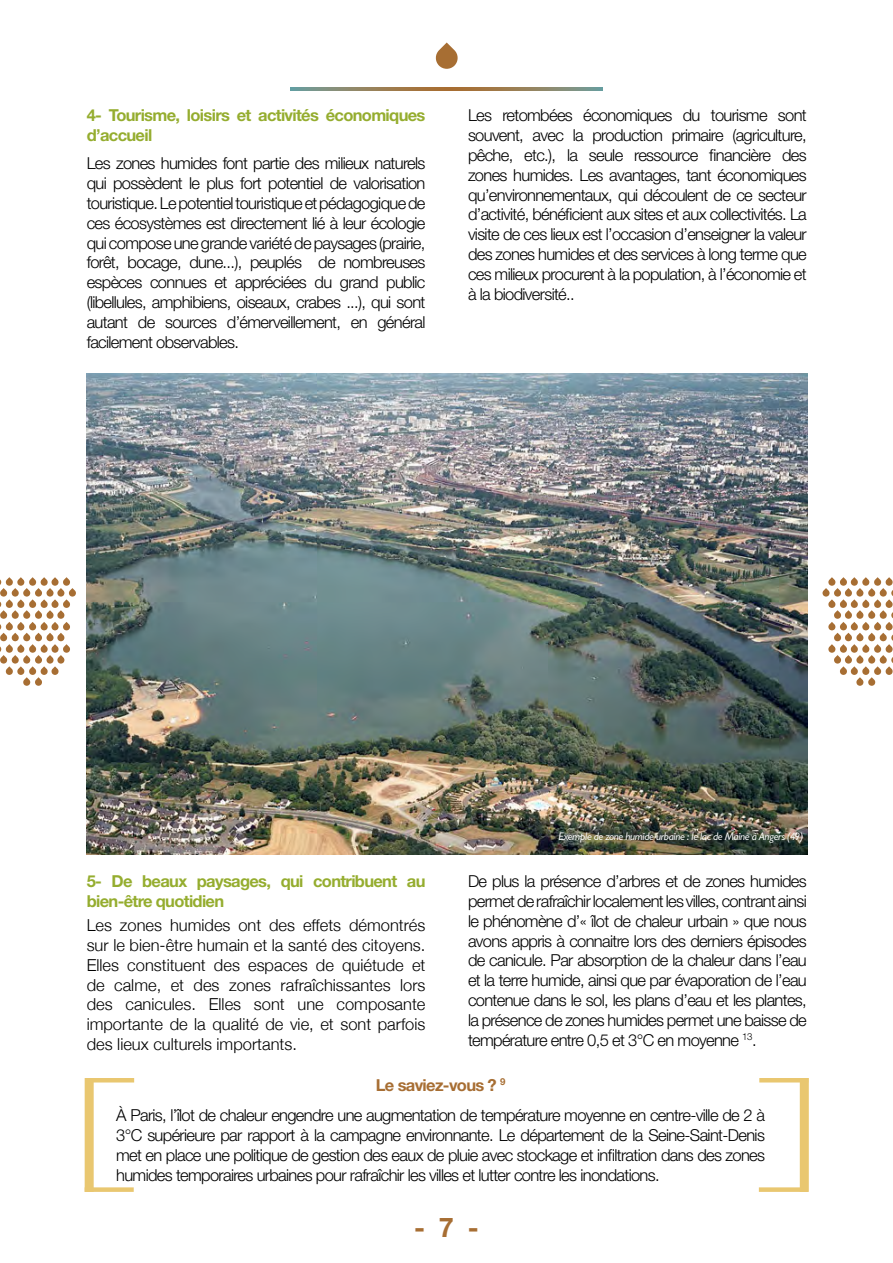
<style>
.page{position:relative;width:893px;height:1263px;background:#fff}
.page>*{position:absolute;margin:0;border:0;box-sizing:border-box;transform-origin:0 0}
.t1{font:700 27px "Helvetica Neue";color:#a76e33}
.t2{font:300 16.5px/19.8px "Helvetica Neue LT Std";letter-spacing:-.04em;color:#000;text-align:justify}
.t3{font:300 16.5px/19.8px "Helvetica Neue";color:#000;text-align:justify}
.t4{font:700 16.5px/19.8px "Helvetica Neue LT Std";letter-spacing:-.04em;color:#95ad2f}
.t5{font:11.25px "Garrison Sans ITALIC";letter-spacing:-.03em;color:#fff}
.s1{font-weight:700;color:#a76e33}
</style>
<div class="page">
<svg style="left:0;top:577px;width:76px;height:109px"></svg>
<svg style="left:822px;top:577px;width:71px;height:109px"></svg>
<svg style="left:435px;top:43px;width:23px;height:26px"></svg>
<svg style="left:291px;top:88px;width:311px;height:3px"></svg>
<img style="left:86px;top:374px;width:721px;height:481px">
<div style="left:85px;top:1078px;width:9px;height:114px;background:#e9c770"></div>
<hr style="left:85px;top:1078px;width:49px;height:4px;background:#e9c770">
<div style="left:85px;top:1187px;width:49px;height:5px;background:#e9c770"></div>
<div style="left:800px;top:1078px;width:9px;height:114px;background:#e9c770"></div>
<hr style="left:759px;top:1078px;width:49px;height:4px;background:#e9c770">
<div style="left:759px;top:1187px;width:49px;height:5px;background:#e9c770"></div>
<p class="t4" style="left:87px;top:105px;width:340px">4- Tourisme, loisirs et activités économiques d’accueil</p>
<p class="t2" style="left:87px;top:153px;width:340px">Les zones humides font partie des milieux naturels qui possèdent le plus fort potentiel de valorisation touristique. Le potentiel touristique et pédagogique de ces écosystèmes est directement lié à leur écologie qui compose une grande variété de paysages (prairie, forêt, bocage, dune...), peuplés de nombreuses espèces connues et appréciées du grand public (libellules, amphibiens, oiseaux, crabes ...), qui sont autant de sources d’émerveillement, en général facilement observables.</p>
<p class="t2" style="left:468px;top:105px;width:340px">Les retombées économiques du tourisme sont souvent, avec la production primaire (agriculture, pêche, etc.), la seule ressource financière des zones humides. Les avantages, tant économiques qu’environnementaux, qui découlent de ce secteur d’activité, bénéficient aux sites et aux collectivités. La visite de ces lieux est l’occasion d’enseigner la valeur des zones humides et des services à long terme que ces milieux procurent à la population, à l’économie et à la biodiversité..</p>
<p class="t5" style="left:558px;top:830px;width:246px">Exemple de zone humide urbaine : le lac de Maine à Angers (49)</p>
<p class="t2" style="left:468px;top:871px;width:340px">De plus la présence d’arbres et de zones humides permet de rafraîchir localement les villes, contrant ainsi le phénomène d’« îlot de chaleur urbain » que nous avons appris à connaitre lors des derniers épisodes de canicule. Par absorption de la chaleur dans l’eau et la terre humide, ainsi que par évaporation de l’eau contenue dans le sol, les plans d’eau et les plantes, la présence de zones humides permet une baisse de température entre 0,5 et 3°C en moyenne <sup>13</sup>.</p>
<p class="t2" style="left:116px;top:1069px;width:650px;line-height:30.3px;text-align:center"><span class="s1">Le saviez-vous ?</span> <sup>9<br></sup>À Paris, l’îlot de chaleur engendre une augmentation de température moyenne en centre-ville de 2 à</p>
<p class="t2" style="left:116px;top:1125px;width:650px">3°C supérieure par rapport à la campagne environnante. Le département de la Seine-Saint-Denis met en place une politique de gestion des eaux de pluie avec stockage et infiltration dans des zones humides temporaires urbaines pour rafraîchir les villes et lutter contre les inondations.</p>
<p class="t4" style="left:87px;top:871px;width:340px">5- De beaux paysages, qui contribuent au bien‑être quotidien</p>
<p class="t3" style="left:87px;top:915px;width:340px">Les zones humides ont des effets démontrés sur le bien-être humain et la santé des citoyens.<br>Elles constituent des espaces de quiétude et de calme, et des zones rafraîchissantes lors des canicules. Elles sont une composante importante de la qualité de vie, et sont parfois des lieux culturels importants.</p>
<h1 class="t1" style="left:414px;top:1210px;width:66px">- 7 -</h1>
</div>
